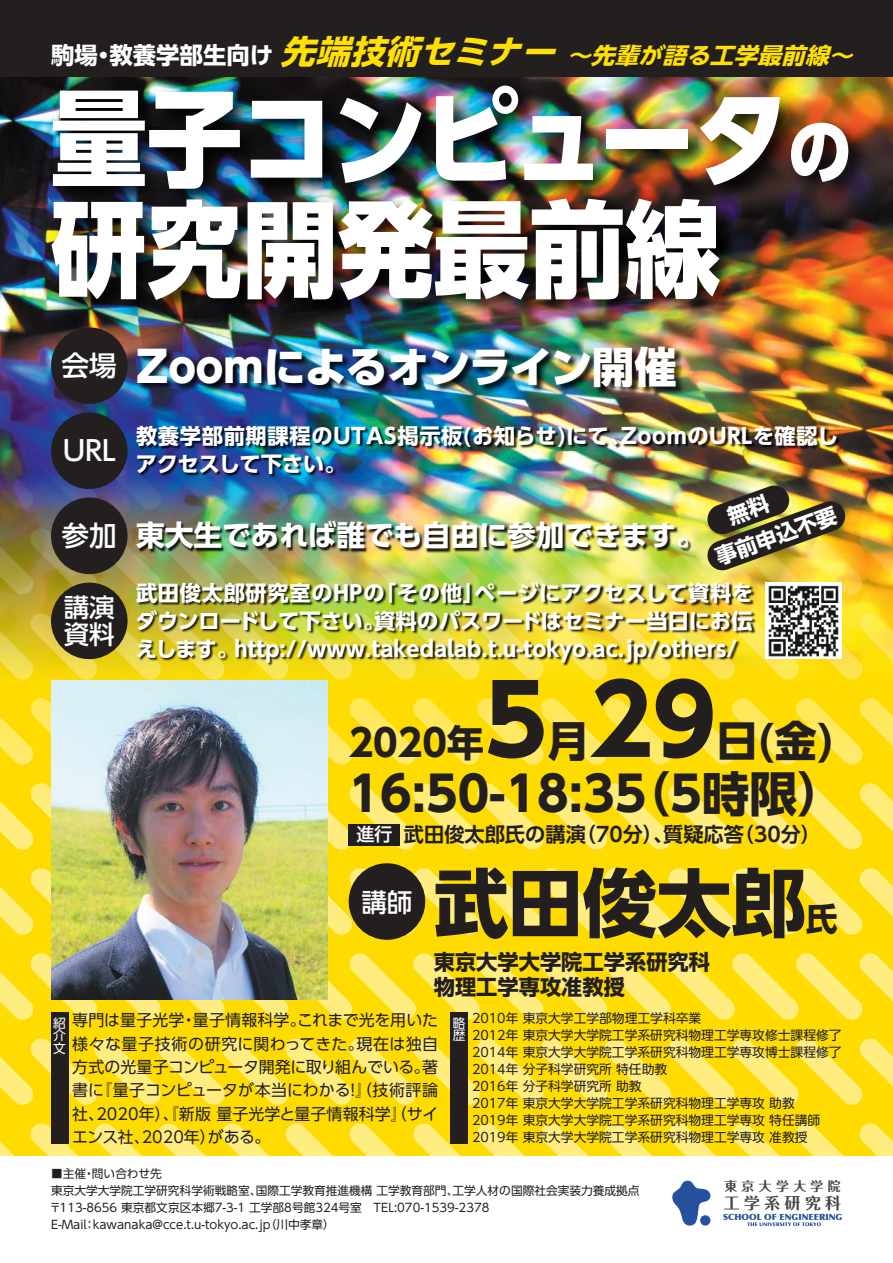
<style>
.page{position:relative;width:893px;height:1263px;background:#fff}
.page>*{position:absolute;margin:0;border:0;box-sizing:border-box;transform-origin:0 0}
.t1{font:800 105.3px/110.6px "UD Shin Go Pro";color:#fff;scale:.91 1}
.t2{font:700 95.7px "UD Shin Go Pro";color:#241f1f}
.t3{font:700 74.4px "UD Shin Go Pro";color:#241f1f}
.t4{font:700 47.85px "UD Shin Go Pro";color:#241f1f}
.t5{font:800 42.45px "UD Shin Go Pro";letter-spacing:-.02em;color:#fff}
.t6{font:700 42.45px "UD Shin Go Pro";color:#241f1f}
.t7{font:700 37.2px "UD Shin Go Pro";color:#241f1f}
.t8{font:700 31.95px "UD Shin Go Pro";color:#241f1f}
.t9{font:700 28.65px "UD Shin Go Pro";letter-spacing:-.005em;color:#fff}
.t10{font:500 27.6px "UD Shin Go Pro";color:#fff}
.t11{font:500 25.5px/27.6px "UD Shin Go Pro";color:#fff}
.t12{font:italic 700 22.65px "UD Shin Go Pro";color:#ffe000;scale:1.04 1}
.t13{font:700 21.3px/27.6px "UD Shin Go Pro";color:#fff;text-align:justify}
.t14{font:700 21.3px/27.6px "UD Shin Go Pro";letter-spacing:.03em;color:#fff}
.t15{font:700 21.3px/25.5px "UD Shin Go Pro";color:#241f1f}
.t16{font:700 20.25px "UD Shin Go Pro De";color:#241f1f}
.t17{font:15.9px/23.4px "UD Shin Go Pro";letter-spacing:.005em;color:#241f1f;text-align:justify}
.t18{font:700 15.9px "Folk Pro";letter-spacing:.28em;color:#454547}
.t19{font:700 12.9px "Folk Pro";letter-spacing:.34em;color:#454547}
.t20{font:12.75px/17px "UD Shin Go Pro";color:#241f1f}
.t21{font:12.75px/12.8px "UD Shin Go Pro";color:#fff;text-align:justify}
.t22{font:11.7px/17px "UD Shin Go Pro";color:#241f1f}
.t23{font:900 8.55px "Optima";color:#27519d}
.s1{font-style:normal;font-size:23.4px;color:#fff}
.s2{font-size:32.85px}
.s3{font-size:70.2px}
.s4{font-family:"UD Shin Go Pro";font-weight:500;font-size:18px;color:#fff}
.s5{font-family:"Koz Go Pr 6 N"}
</style>
<div class="page">
<img style="left:0;top:77px;width:893px;height:366px">
<svg style="left:0;top:595px;width:893px;height:561px;background:#fde027"></svg>
<img style="left:0;top:443px;width:893px;height:152px">
<div style="left:0;top:0;width:893px;height:77px;background:#241f1f"></div>
<img style="left:40px;top:77px;width:840px;height:281px">
<div style="left:349px;top:863px;width:76px;height:77px;background:#241f1f;border-radius:50%"></div>
<img style="left:51px;top:680px;width:276px;height:319px">
<img style="left:135px;top:425px;width:708px;height:60px">
<img style="left:135px;top:520px;width:571px;height:44px">
<img style="left:135px;top:582px;width:622px;height:125px">
<div style="left:451px;top:1012px;width:17px;height:132px;background:#241f1f"></div>
<div style="left:51px;top:1012px;width:17px;height:132px;background:#241f1f"></div>
<img style="left:134px;top:343px;width:554px;height:67px">
<div style="left:51px;top:327px;width:77px;height:77px;background:#241f1f;border-radius:50%"></div>
<div style="left:51px;top:412px;width:77px;height:77px;background:#241f1f;border-radius:50%"></div>
<div style="left:51px;top:497px;width:77px;height:77px;background:#241f1f;border-radius:50%"></div>
<div style="left:51px;top:583px;width:77px;height:76px;background:#241f1f;border-radius:50%"></div>
<div style="left:765px;top:583px;width:77px;height:76px;background:#fff"></div>
<img style="left:768px;top:585px;width:71px;height:72px">
<svg style="left:672px;top:1180px;width:39px;height:46px"></svg>
<div style="left:700px;top:1215px;width:10px;height:10px;background:#27519d;border-radius:50%"></div>
<svg style="left:747px;top:1222px;width:74px;height:4px"></svg>
<div style="left:349px;top:824px;width:51px;height:21px;background:#241f1f"></div>
<img style="left:706px;top:484px;width:141px;height:88px">
<h3 class="t12" style="left:51px;top:37px;width:781px"><span class="s1">駒場・教養学部生向け</span><span class="s2">先端技術セミナー</span> ～先輩が語る工学最前線～</h3>
<h1 class="t1" style="left:51px;top:81px;width:881px">量子コンピュータ<span class="s3">の</span>研究開発最前線</h1>
<h3 class="t5" style="left:62px;top:332px;width:617px"><sup>会場</sup> Zoomによるオンライン開催</h3>
<h3 class="t10" style="left:63px;top:428px;width:55px">URL</h3>
<h3 class="t10" style="left:62px;top:514px;width:57px">参加</h3>
<h3 class="t11" style="left:64px;top:592px;width:53px">講演資料</h3>
<h3 class="t14" style="left:136px;top:421px;width:704px">教養学部前期課程のUTAS掲示板(お知らせ)にて、ZoomのURLを確認しアクセスして下さい。</h3>
<h3 class="t13" style="left:699px;top:509px;width:129px;line-height:33.9px;text-indent:25px;rotate:-20deg">無料<br>事前申込不要</h3>
<h3 class="t9" style="left:136px;top:512px;width:571px">東大生であれば誰でも自由に参加できます。</h3>
<h3 class="t13" style="left:136px;top:579px;width:619px">武田俊太郎研究室のHPの「その他」ページにアクセスして資料をダウンロードして下さい。資料のパスワードはセミナー当日にお伝えします。http://www.takedalab.t.u-tokyo.ac.jp/others/</h3>
<h2 class="t2" style="left:484px;top:642px;width:233px">5 29</h2>
<h3 class="t6" style="left:547px;top:706px;width:44px">月</h3>
<h3 class="t6" style="left:716px;top:706px;width:119px">日(金)</h3>
<h3 class="t7" style="left:349px;top:712px;width:137px">2020年</h3>
<h3 class="t4" style="left:349px;top:755px;width:498px">16:50-18:35（5時限）</h3>
<h3 class="t16" style="left:356px;top:818px;width:466px"><span class="s4">進行</span> 武田俊太郎氏の講演（70分）、質疑応答（30分）</h3>
<h3 class="t11" style="left:361px;top:888px;width:53px">講師</h3>
<h3 class="t3" style="left:434px;top:842px;width:374px">武田俊太郎</h3>
<h3 class="t8" style="left:806px;top:893px;width:33px">氏</h3>
<h3 class="t15" style="left:434px;top:948px;width:278px">東京大学大学院工学系研究科物理工学専攻准教授</h3>
<p class="t20" style="left:472px;top:1009px;width:371px">2010年 東京大学工学部物理工学科卒業<br>2012年 東京大学大学院工学系研究科物理工学専攻修士課程修了<br>2014年 東京大学大学院工学系研究科物理工学専攻博士課程修了<br>2014年 分子科学研究所 特任助教<br>2016年 分子科学研究所 助教<br>2017年 東京大学大学院工学系研究科物理工学専攻 助教<br>2019年 東京大学大学院工学系研究科物理工学専攻 特任講師<br>2019年 東京大学大学院工学系研究科物理工学専攻 准教授</p>
<p class="t17" style="left:72px;top:1008px;width:368px">専門は量子光学・量子情報科学。これまで光を用いた様々な量子技術の研究に関わってきた。現在は独自方式の光量子コンピュータ開発に取り組んでいる。著書に『量子コンピュータが本当にわかる！』（技術評論社、2020年）、『新版 量子光学と量子情報科学』（サイエンス社、2020年）がある。</p>
<p class="t21" style="left:53px;top:1016px;width:14px">紹介文</p>
<p class="t21" style="left:453px;top:1016px;width:14px">略歴</p>
<p class="t22" style="left:49px;top:1165px;width:592px"><span class="s5">■</span>主催・問い合わせ先<br>東京大学大学院工学研究科学術戦略室、国際工学教育推進機構 工学教育部門、工学人材の国際社会実装力養成拠点〒113-8656 東京都文京区本郷7-3-1 工学部8号館324号室　TEL:070-1539-2378<br>E-Mail：kawanaka@cce.t.u-tokyo.ac.jp（川中孝章）</p>
<p class="t19" style="left:724px;top:1175px;width:118px">東京大学大学院</p>
<p class="t18" style="left:724px;top:1189px;width:119px">工学系研究科</p>
<p class="t23" style="left:723px;top:1212px;width:121px">SCHOOL OF ENGINEERING</p>
</div>
